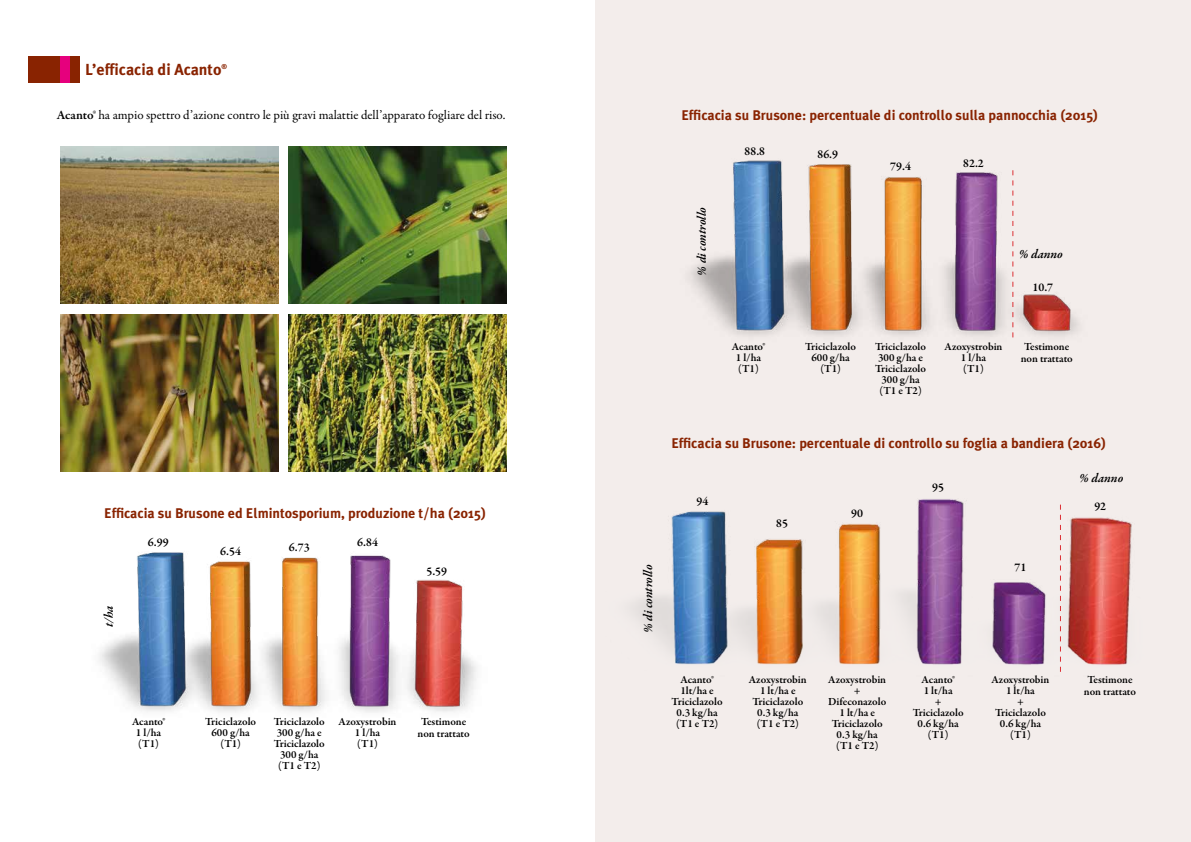
<style>
.page{position:relative;width:1191px;height:842px;background:#fff}
.page>*{position:absolute;margin:0;border:0;box-sizing:border-box;transform-origin:0 0}
.t1{font:700 16px "Meta Plus";color:#892301}
.t2{font:700 14px "Meta Plus";color:#892301}
.t3{font:13px "Garamond Premr Pro";letter-spacing:-.005em;color:#000}
.t4{font:italic 600 13px "Garamond Premr Pro";letter-spacing:-.01em;color:#000}
.t5{font:600 12px "Garamond Premr Pro";color:#000}
.t6{font:600 11px/11px "Garamond Premr Pro";color:#000;text-align:center}
.t7{font:700 7px "Meta Plus";color:#892301}
.s1{font-weight:600}
</style>
<div class="page">
<div style="left:595px;top:0;width:596px;height:842px;background:#f3edeb"></div>
<img style="left:60px;top:147px;width:218px;height:157px">
<img style="left:60px;top:314px;width:218px;height:158px">
<img style="left:289px;top:147px;width:217px;height:157px">
<img style="left:289px;top:314px;width:217px;height:158px">
<div style="left:28px;top:57px;width:52px;height:26px;background:#892301"></div>
<div style="left:60px;top:57px;width:10px;height:26px;background:#e6007d"></div>
<img style="left:99px;top:552px;width:378px;height:161px">
<img style="left:690px;top:160px;width:389px;height:178px">
<svg style="left:1012px;top:170px;width:1px;height:167px"></svg>
<img style="left:633px;top:499px;width:499px;height:166px">
<svg style="left:1060px;top:505px;width:1px;height:167px"></svg>
<h1 class="t1" style="left:85px;top:60px;width:138px">L’efficacia di Acanto</h1>
<p class="t7" style="left:221px;top:63px;width:7px">®</p>
<p class="t3" style="left:57px;top:107px;width:450px"><span class="s1">Acanto®</span> ha ampio spettro d’azione contro le più gravi malattie dell’apparato fogliare del riso.</p>
<p class="t2" style="left:104px;top:505px;width:383px">Efficacia su Brusone ed Elmintosporium, produzione t/ha (2015)</p>
<p class="t5" style="left:148px;top:535px;width:22px">6.99</p>
<p class="t5" style="left:220px;top:544px;width:22px">6.54</p>
<p class="t5" style="left:289px;top:540px;width:22px">6.73</p>
<p class="t5" style="left:357px;top:535px;width:22px">6.84</p>
<p class="t4" style="left:101px;top:627px;width:23px;rotate:-90deg">t/ha</p>
<p class="t5" style="left:426px;top:563px;width:22px">5.59</p>
<p class="t6" style="left:132px;top:716px;width:35px">Acanto®<br>1 l/ha (T1)</p>
<p class="t6" style="left:205px;top:716px;width:52px">Triciclazolo<br>600 g/ha (T1)</p>
<p class="t6" style="left:274px;top:716px;width:52px">Triciclazolo<br>300 g/ha e<br>Triciclazolo<br>300 g/ha (T1 e T2)</p>
<p class="t6" style="left:338px;top:716px;width:59px">Azoxystrobin<br>1 l/ha<br>(T1)</p>
<p class="t6" style="left:417px;top:716px;width:54px;line-height:12px">Testimone non trattato</p>
<p class="t2" style="left:681px;top:107px;width:418px">Efficacia su Brusone: percentuale di controllo sulla pannocchia (2015)</p>
<p class="t5" style="left:744px;top:144px;width:22px">88.8</p>
<p class="t5" style="left:817px;top:147px;width:22px">86.9</p>
<p class="t5" style="left:890px;top:159px;width:22px">79.4</p>
<p class="t5" style="left:963px;top:156px;width:22px">82.2</p>
<p class="t4" style="left:693px;top:276px;width:70px;rotate:-90deg">% di controllo</p>
<p class="t4" style="left:1018px;top:246px;width:46px">% danno</p>
<p class="t5" style="left:1032px;top:280px;width:22px">10.7</p>
<p class="t4" style="left:640px;top:633px;width:70px;rotate:-90deg">% di controllo</p>
<p class="t6" style="left:732px;top:341px;width:35px">Acanto®<br>1 l/ha (T1)</p>
<p class="t6" style="left:805px;top:341px;width:52px">Triciclazolo<br>600 g/ha (T1)</p>
<p class="t6" style="left:875px;top:341px;width:52px">Triciclazolo<br>300 g/ha e<br>Triciclazolo<br>300 g/ha (T1 e T2)</p>
<p class="t6" style="left:944px;top:341px;width:59px">Azoxystrobin<br>1 l/ha<br>(T1)</p>
<p class="t6" style="left:1020px;top:341px;width:54px;line-height:12px">Testimone non trattato</p>
<p class="t2" style="left:671px;top:435px;width:436px">Efficacia su Brusone: percentuale di controllo su foglia a bandiera (2016)</p>
<p class="t5" style="left:696px;top:494px;width:13px">94</p>
<p class="t5" style="left:776px;top:516px;width:13px">85</p>
<p class="t5" style="left:851px;top:506px;width:13px">90</p>
<p class="t5" style="left:932px;top:480px;width:13px">95</p>
<p class="t5" style="left:1014px;top:560px;width:13px">71</p>
<p class="t4" style="left:1079px;top:470px;width:46px">% danno</p>
<p class="t5" style="left:1094px;top:499px;width:13px">92</p>
<p class="t6" style="left:671px;top:674px;width:52px">Acanto®<br>1lt/ha e<br>Triciclazolo<br>0.3 kg/ha (T1 e T2)</p>
<p class="t6" style="left:749px;top:674px;width:59px">Azoxystrobin<br>1 lt/ha e<br>Triciclazolo<br>0.3 kg/ha (T1 e T2)</p>
<p class="t6" style="left:828px;top:674px;width:60px">Azoxystrobin +<br>Difeconazolo<br>1 lt/ha e<br>Triciclazolo<br>0.3 kg/ha (T1 e T2)</p>
<p class="t6" style="left:912px;top:674px;width:52px">Acanto®<br>1 lt/ha<br>+<br>Triciclazolo<br>0.6 kg/ha (T1)</p>
<p class="t6" style="left:991px;top:674px;width:59px">Azoxystrobin<br>1 lt/ha<br>+<br>Triciclazolo<br>0.6 kg/ha (T1)</p>
<p class="t6" style="left:1084px;top:673px;width:54px;line-height:12px">Testimone non trattato</p>
</div>
